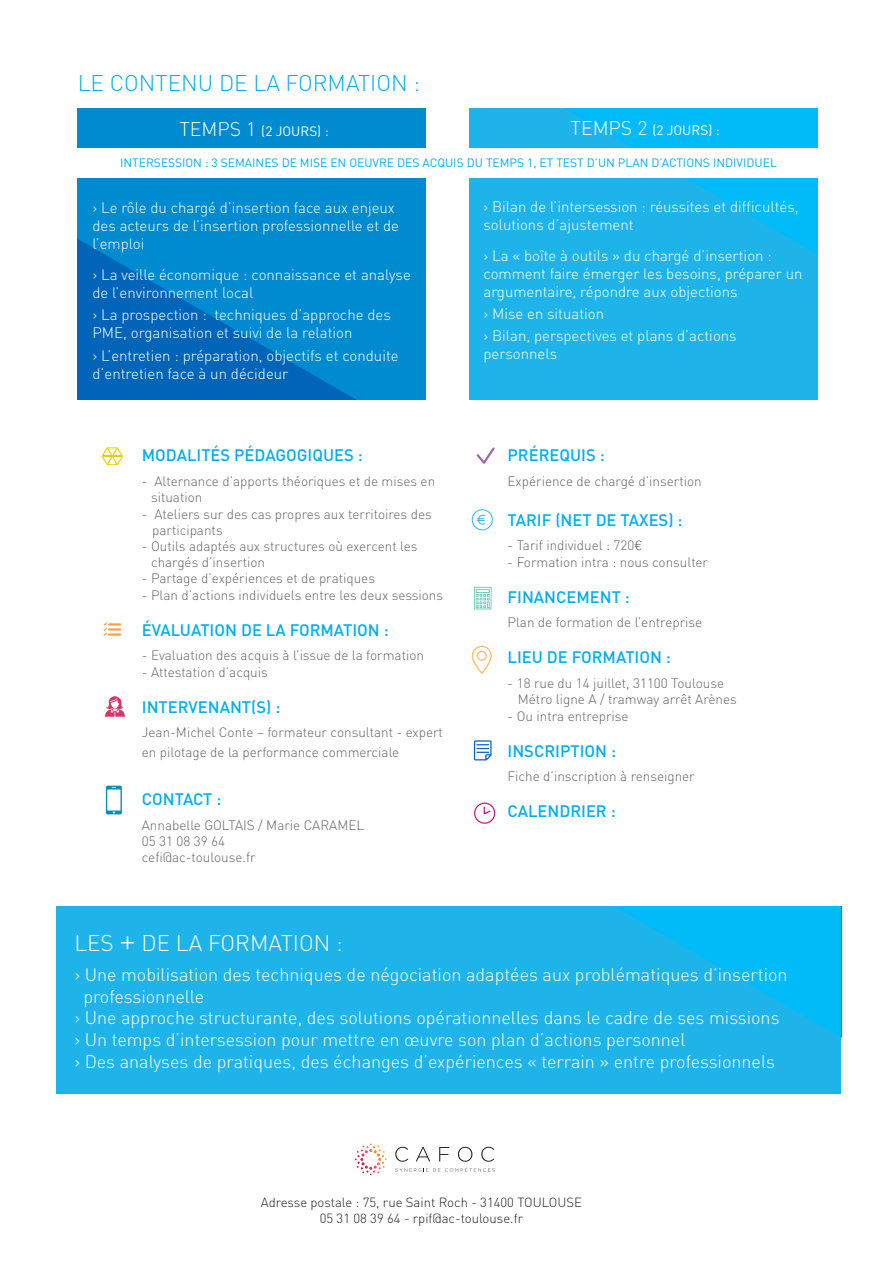
<style>
.page{position:relative;width:893px;height:1263px;background:#fff}
.page>*{position:absolute;margin:0;border:0;box-sizing:border-box;transform-origin:0 0}
.t1{font:300 22.5px "DIN";color:#00aeef}
.t2{font:300 22.5px "DIN";color:#fff}
.t3{font:300 18px "DIN";color:#fff}
.t4{font:500 16.5px "DIN";color:#00aeef}
.t5{font:300 15px/18px "DIN";color:#fff}
.t6{font:300 13.5px/16.2px "DIN";color:#636366}
.t7{font:13.5px "DIN";color:#fff}
.t8{font:300 13.2px "DIN";color:#231f20}
.t9{font:12px "DIN";color:#00aeef}
.s1{font-weight:300;font-size:19.5px}
.s2{font-family:"Helvetica"}
.s3{font-size:31.5px}
</style>
<div class="page">
<div style="left:470px;top:109px;width:348px;height:291px;background:#1fb4e9"></div>
<svg style="left:566px;top:109px;width:252px;height:146px"></svg>
<div style="left:78px;top:109px;width:348px;height:291px;background:#008acf"></div>
<svg style="left:78px;top:239px;width:278px;height:161px;fill:#006cbd"></svg>
<svg style="left:355px;top:1143px;width:32px;height:21px"></svg>
<svg style="left:395px;top:1147px;width:100px;height:25px"></svg>
<svg style="left:471px;top:509px;width:22px;height:22px"></svg>
<svg style="left:472px;top:646px;width:20px;height:28px"></svg>
<svg style="left:474px;top:740px;width:18px;height:20px"></svg>
<svg style="left:474px;top:587px;width:18px;height:22px"></svg>
<svg style="left:102px;top:447px;width:21px;height:18px"></svg>
<svg style="left:103px;top:622px;width:18px;height:14px"></svg>
<div style="left:56px;top:906px;width:785px;height:188px;background:#1fb4e9"></div>
<svg style="left:614px;top:906px;width:227px;height:131px;fill:#04b9f4"></svg>
<div style="left:54px;top:148px;width:785px;height:30px;background:#fff"></div>
<svg style="left:476px;top:447px;width:19px;height:17px"></svg>
<svg style="left:106px;top:786px;width:16px;height:28px"></svg>
<svg style="left:474px;top:802px;width:21px;height:22px"></svg>
<svg style="left:105px;top:696px;width:20px;height:21px"></svg>
<p class="t1" style="left:78px;top:70px;width:344px">LE CONTENU DE LA FORMATION :</p>
<p class="t7" style="left:179px;top:122px;width:151px"><span class="s1">TEMPS 1</span> (2 JOURS) :</p>
<p class="t7" style="left:570px;top:121px;width:151px"><span class="s1">TEMPS 2</span> (2 JOURS) :</p>
<p class="t9" style="left:120px;top:155px;width:658px">INTERSESSION : 3 SEMAINES DE MISE EN OEUVRE DES ACQUIS DU TEMPS 1, ET TEST D’UN PLAN D’ACTIONS INDIVIDUEL</p>
<p class="t5" style="left:92px;top:199px;width:308px">› Le rôle du chargé d’insertion face aux enjeux des acteurs de l’insertion professionnelle et de l’emploi</p>
<p class="t5" style="left:92px;top:265px;width:320px">› La veille économique : connaissance et analyse de l’environnement local</p>
<p class="t5" style="left:92px;top:306px;width:300px">› La prospection : techniques d’approche des<br>PME, organisation et suivi de la relation</p>
<p class="t5" style="left:92px;top:346px;width:308px">› L’entretien : préparation, objectifs et conduite d’entretien face à un décideur</p>
<p class="t4" style="left:142px;top:445px;width:223px">MODALITÉS PÉDAGOGIQUES :</p>
<p class="t6" style="left:151px;top:473px;width:286px;text-indent:-9px">- Alternance d’apports théoriques et de mises en situation</p>
<p class="t6" style="left:142px;top:505px;width:291px">- Ateliers sur des cas propres aux territoires des</p>
<p class="t6" style="left:152px;top:522px;width:72px">participants</p>
<p class="t6" style="left:151px;top:538px;width:268px;text-indent:-9px">- Outils adaptés aux structures où exercent les chargés d’insertion</p>
<p class="t6" style="left:142px;top:570px;width:235px">- Partage d’expériences et de pratiques</p>
<p class="t6" style="left:142px;top:586px;width:303px">- Plan d’actions individuels entre les deux sessions</p>
<p class="t4" style="left:142px;top:619px;width:248px">ÉVALUATION DE LA FORMATION :</p>
<p class="t6" style="left:142px;top:647px;width:284px">- Evaluation des acquis à l’issue de la formation</p>
<p class="t6" style="left:142px;top:663px;width:128px">- Attestation d’acquis</p>
<p class="t4" style="left:142px;top:696px;width:140px">INTERVENANT(S) :</p>
<p class="t6" style="left:142px;top:722px;width:303px;line-height:19.8px">Jean-Michel Conte – formateur consultant - expert en pilotage de la performance commerciale</p>
<p class="t4" style="left:142px;top:789px;width:81px">CONTACT :</p>
<p class="t6" style="left:142px;top:817px;width:224px">Annabelle GOLTAIS / Marie CARAMEL</p>
<p class="t6" style="left:142px;top:833px;width:85px">05 31 08 39 64</p>
<p class="t6" style="left:142px;top:849px;width:115px">cefi@ac-toulouse.fr</p>
<p class="t5" style="left:483px;top:198px;width:317px">› Bilan de l’intersession : réussites et difficultés, solutions d’ajustement</p>
<p class="t5" style="left:483px;top:246px;width:320px">› La « boîte à outils » du chargé d’insertion : comment faire émerger les besoins, préparer un argumentaire, répondre aux objections</p>
<p class="t5" style="left:483px;top:305px;width:122px">› Mise en situation</p>
<p class="t5" style="left:483px;top:327px;width:255px">› Bilan, perspectives et plans d’actions personnels</p>
<p class="t4" style="left:507px;top:445px;width:99px">PRÉREQUIS :</p>
<p class="t6" style="left:507px;top:473px;width:196px">Expérience de chargé d’insertion</p>
<p class="t4" style="left:507px;top:509px;width:176px">TARIF (NET DE TAXES) :</p>
<p class="t6" style="left:507px;top:537px;width:136px">- Tarif individuel : 720<span class="s2">€</span></p>
<p class="t6" style="left:507px;top:554px;width:202px">- Formation intra : nous consulter</p>
<p class="t4" style="left:507px;top:586px;width:124px">FINANCEMENT :</p>
<p class="t6" style="left:507px;top:614px;width:196px">Plan de formation de l’entreprise</p>
<p class="t4" style="left:507px;top:647px;width:165px">LIEU DE FORMATION :</p>
<p class="t6" style="left:518px;top:675px;width:220px;text-indent:-10px">- 18 rue du 14 juillet, 31100 Toulouse<br>Métro ligne A / tramway arrêt Arènes</p>
<p class="t6" style="left:507px;top:707px;width:123px">- Ou intra entreprise</p>
<p class="t4" style="left:507px;top:740px;width:110px">INSCRIPTION :</p>
<p class="t6" style="left:507px;top:768px;width:189px">Fiche d’inscription à renseigner</p>
<p class="t4" style="left:507px;top:801px;width:110px">CALENDRIER :</p>
<p class="t2" style="left:74px;top:929px;width:270px">LES <span class="s3">+</span> DE LA FORMATION :</p>
<p class="t3" style="left:74px;top:963px;width:715px">› Une mobilisation des techniques de négociation adaptées aux problématiques d’insertion</p>
<p class="t3" style="left:84px;top:985px;width:122px">professionnelle</p>
<p class="t3" style="left:74px;top:1007px;width:707px">› Une approche structurante, des solutions opérationnelles dans le cadre de ses missions</p>
<p class="t3" style="left:74px;top:1028px;width:613px">› Un temps d’intersession pour mettre en œuvre son plan d’actions personnel</p>
<p class="t3" style="left:74px;top:1050px;width:702px">› Des analyses de pratiques, des échanges d’expériences « terrain » entre professionnels</p>
<p class="t8" style="left:261px;top:1194px;width:323px">Adresse postale : 75, rue Saint Roch - 31400 TOULOUSE</p>
<p class="t8" style="left:320px;top:1210px;width:205px">05 31 08 39 64 - rpif@ac-toulouse.fr</p>
</div>
